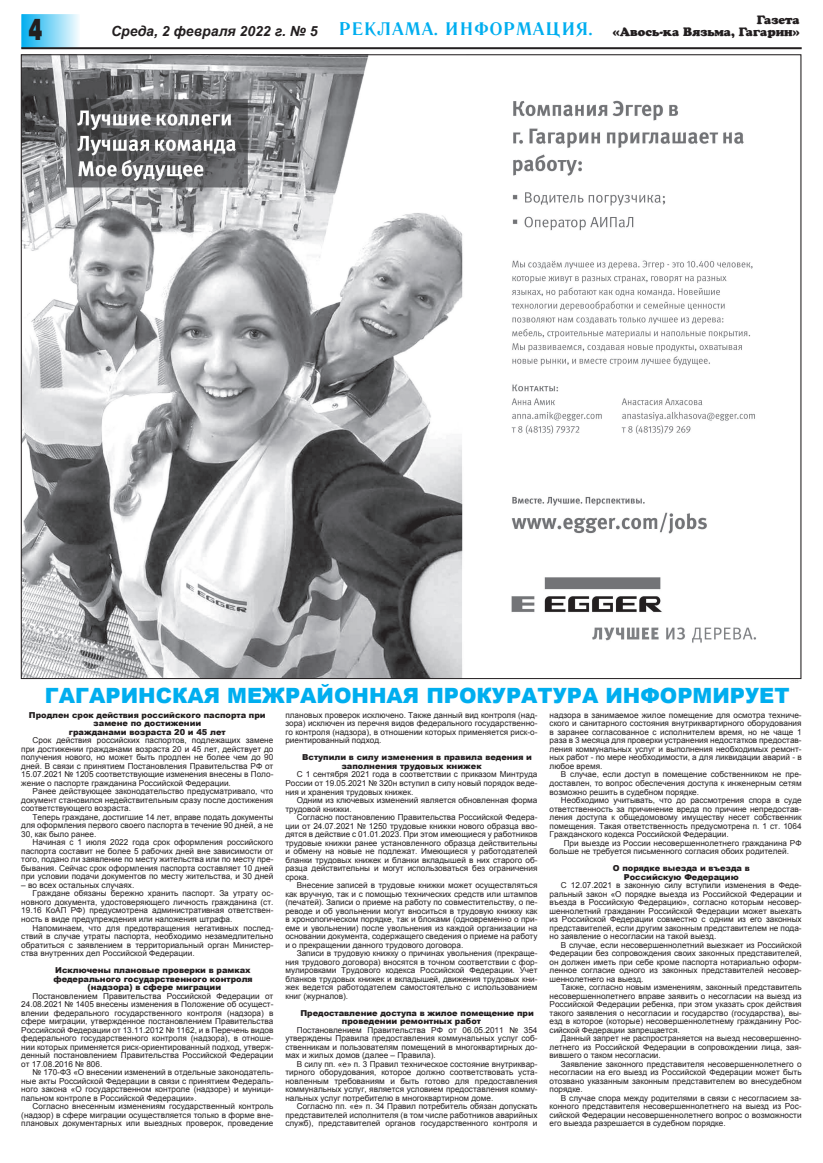
<style>
.page{position:relative;width:823px;height:1163px;background:#fff}
.page>*{position:absolute;margin:0;border:0;box-sizing:border-box;transform-origin:0 0}
.t1{font:30px "Futuris Extra C Bold";color:#231f20;scale:.67 1}
.основной{font:900 21px "Arial";color:#00aeef}
.t2{font:700 18px "Literaturnaya";letter-spacing:-.04em;color:#00aeef}
.t3{font:italic 700 14px "Arial";color:#231f20}
.t4{font:12px "AG Crown Style";color:#231f20}
.основной-2{font:8.2px/8.5px "Arial";color:#231f20;text-align:justify}
.основной-3{font:900 8.2px/8.5px "Arial";color:#231f20}
</style>
<div class="page">
<div style="left:21px;top:14px;width:59px;height:34px;background:linear-gradient(to right,#01aeef,#f7fcfe);border:1px solid #00aeef"></div>
<hr style="left:21px;top:47px;width:780px;height:2px;background:#231f20">
<img style="left:23px;top:56px;width:733px;height:620px">
<p class="t1" style="left:29px;top:14px;width:22px">4</p>
<p class="t3" style="left:111px;top:22px;width:208px">Среда, 2 февраля 2022 г. № 5</p>
<p class="t2" style="left:338px;top:18px;width:256px">РЕКЛАМА. ИНФОРМАЦИЯ.</p>
<p class="t4" style="left:756px;top:13px;width:44px">Газета</p>
<p class="t4" style="left:612px;top:25px;width:188px">«Авось-ка Вязьма, Гагарин»</p>
<p class="основной" style="left:45px;top:680px;width:746px">ГАГАРИНСКАЯ МЕЖРАЙОННАЯ ПРОКУРАТУРА ИНФОРМИРУЕТ</p>
<p class="основной-3" style="left:29px;top:710px;width:238px;text-align:center">Продлен срок действия российского паспорта при замене по достижении</p>
<p class="основной-3" style="left:69px;top:727px;width:158px">гражданами возраста 20 и 45 лет</p>
<p class="основной-2" style="left:21px;top:736px;width:253px;text-indent:11px">Срок действия российских паспортов, подлежащих замене при достижении гражданами возраста 20 и 45 лет, действует до получения нового, но может быть продлен не более чем до 90 дней. В связи с принятием Постановления Правительства РФ от 15.07.2021 № 1205 соответствующие изменения внесены в Поло&shy;жение о паспорте гражданина Российской Федерации.</p>
<p class="основной-2" style="left:21px;top:787px;width:253px;text-indent:11px">Ранее действующее законодательство предусматривало, что документ становился недействительным сразу после достижения соответствующего возраста.</p>
<p class="основной-2" style="left:21px;top:812px;width:253px;text-indent:11px">Теперь граждане, достигшие 14 лет, вправе подать документы для оформления первого своего паспорта в течение 90 дней, а не 30, как было ранее.</p>
<p class="основной-2" style="left:21px;top:838px;width:253px;text-indent:11px">Начиная с 1 июля 2022 года срок оформления российского паспорта составит не более 5 рабочих дней вне зависимости от того, подано ли заявление по месту жительства или по месту пре&shy;бывания. Сейчас срок оформления паспорта составляет 10 дней при условии подачи документов по месту жительства, и 30 дней</p>
<p class="основной-2" style="left:21px;top:880px;width:114px">– во всех остальных случаях.</p>
<p class="основной-2" style="left:21px;top:889px;width:253px;text-indent:11px">Граждане обязаны бережно хранить паспорт. За утрату ос&shy;новного документа, удостоверяющего личность гражданина (ст.<br>19.16 КоАП РФ) предусмотрена административная ответствен&shy;ность в виде предупреждения или наложения штрафа.</p>
<p class="основной-2" style="left:21px;top:923px;width:253px;text-indent:11px">Напоминаем, что для предотвращения негативных послед&shy;ствий в случае утраты паспорта, необходимо незамедлительно обратиться с заявлением в территориальный орган Министер&shy;ства внутренних дел Российской Федерации.</p>
<p class="основной-3" style="left:55px;top:965px;width:197px">Исключены плановые проверки в рамках</p>
<p class="основной-3" style="left:53px;top:973px;width:201px">федерального государственного контроля</p>
<p class="основной-3" style="left:87px;top:982px;width:135px">(надзора) в сфере миграции</p>
<p class="основной-2" style="left:21px;top:991px;width:253px;text-indent:11px">Постановлением Правительства Российской Федерации от 24.08.2021 № 1405 внесены изменения в Положение об осущест&shy;влении федерального государственного контроля (надзора) в сфере миграции, утвержденное постановлением Правительства Российской Федерации от 13.11.2012 № 1162, и в Перечень видов федерального государственного контроля (надзора), в отноше&shy;нии которых применяется риск-ориентированный подход, утверж&shy;денный постановлением Правительства Российской Федерации от 17.08.2016 № 806.</p>
<p class="основной-2" style="left:21px;top:1067px;width:253px;text-indent:11px">№ 170-ФЗ «О внесении изменений в отдельные законодатель&shy;ные акты Российской Федерации в связи с принятием Федераль&shy;ного закона «О государственном контроле (надзоре) и муници&shy;пальном контроле в Российской Федерации».</p>
<p class="основной-2" style="left:21px;top:1101px;width:253px;text-indent:11px">Согласно внесенным изменениям государственный контроль (надзор) в сфере миграции осуществляется только в форме вне&shy;плановых документарных или выездных проверок, проведение</p>
<p class="основной-2" style="left:285px;top:710px;width:253px">плановых проверок исключено. Также данный вид контроля (над&shy;зора) исключен из перечня видов федерального государственно&shy;го контроля (надзора), в отношении которых применяется риск-о&shy;риентированный подход.</p>
<p class="основной-3" style="left:341px;top:753px;width:192px;text-indent:-39px">Вступили в силу изменения в правила ведения и заполнения трудовых книжек</p>
<p class="основной-2" style="left:285px;top:770px;width:253px;text-indent:11px">С 1 сентября 2021 года в соответствии с приказом Минтруда России от 19.05.2021 № 320н вступил в силу новый порядок веде&shy;ния и хранения трудовых книжек.</p>
<p class="основной-2" style="left:285px;top:795px;width:253px;text-indent:11px">Одним из ключевых изменений является обновленная форма трудовой книжки.</p>
<p class="основной-2" style="left:285px;top:812px;width:253px;text-indent:11px">Согласно постановлению Правительства Российской Федера&shy;ции от 24.07.2021 № 1250 трудовые книжки нового образца вво&shy;дятся в действие с 01.01.2023. При этом имеющиеся у работников трудовые книжки ранее установленного образца действительны и обмену на новые не подлежат. Имеющиеся у работодателей бланки трудовых книжек и бланки вкладышей в них старого об&shy;разца действительны и могут использоваться без ограничения срока.</p>
<p class="основной-2" style="left:285px;top:880px;width:253px;text-indent:11px">Внесение записей в трудовые книжки может осуществляться как вручную, так и с помощью технических средств или штампов (печатей). Записи о приеме на работу по совместительству, о пе&shy;реводе и об увольнении могут вноситься в трудовую книжку как в хронологическом порядке, так и блоками (одновременно о при&shy;еме и увольнении) после увольнения из каждой организации на основании документа, содержащего сведения о приеме на работу и о прекращении данного трудового договора.</p>
<p class="основной-2" style="left:285px;top:948px;width:253px;text-indent:11px">Записи в трудовую книжку о причинах увольнения (прекраще&shy;ния трудового договора) вносятся в точном соответствии с фор&shy;мулировками Трудового кодекса Российской Федерации. Учет бланков трудовых книжек и вкладышей, движения трудовых кни&shy;жек ведется работодателем самостоятельно с использованием книг (журналов).</p>
<p class="основной-3" style="left:342px;top:1008px;width:193px;text-indent:-41px">Предоставление доступа в жилое помещение при проведении ремонтных работ</p>
<p class="основной-2" style="left:285px;top:1025px;width:253px;text-indent:11px">Постановлением Правительства РФ от 06.05.2011 № 354 утверждены Правила предоставления коммунальных услуг соб&shy;ственникам и пользователям помещений в многоквартирных до&shy;мах и жилых домов (далее – Правила).</p>
<p class="основной-2" style="left:285px;top:1059px;width:253px;text-indent:11px">В силу пп. «е» п. 3 Правил техническое состояние внутриквар&shy;тирного оборудования, которое должно соответствовать уста&shy;новленным требованиям и быть готово для предоставления коммунальных услуг, является условием предоставления комму&shy;нальных услуг потребителю в многоквартирном доме.</p>
<p class="основной-2" style="left:285px;top:1101px;width:253px;text-indent:11px">Согласно пп. «е» п. 34 Правил потребитель обязан допускать представителей исполнителя (в том числе работников аварийных служб), представителей органов государственного контроля и</p>
<p class="основной-2" style="left:549px;top:710px;width:253px">надзора в занимаемое жилое помещение для осмотра техниче&shy;ского и санитарного состояния внутриквартирного оборудования в заранее согласованное с исполнителем время, но не чаще 1 раза в 3 месяца для проверки устранения недостатков предостав&shy;ления коммунальных услуг и выполнения необходимых ремонт&shy;ных работ - по мере необходимости, а для ликвидации аварий - в любое время.</p>
<p class="основной-2" style="left:549px;top:770px;width:253px;text-indent:11px">В случае, если доступ в помещение собственником не пре&shy;доставлен, то вопрос обеспечения доступа к инженерным сетям возможно решить в судебном порядке.</p>
<p class="основной-2" style="left:549px;top:795px;width:253px;text-indent:11px">Необходимо учитывать, что до рассмотрения спора в суде ответственность за причинение вреда по причине непредостав&shy;ления доступа к общедомовому имуществу несет собственник помещения. Такая ответственность предусмотрена п. 1 ст. 1064<br>Гражданского кодекса Российской Федерации.</p>
<p class="основной-2" style="left:549px;top:838px;width:253px;text-indent:14px">При выезде из России несовершеннолетнего гражданина РФ больше не требуется письменного согласия обоих родителей.</p>
<p class="основной-3" style="left:612px;top:863px;width:138px">О порядке выезда и въезда в</p>
<p class="основной-3" style="left:623px;top:872px;width:116px">Российскую Федерацию</p>
<p class="основной-2" style="left:549px;top:880px;width:253px;text-indent:11px">С 12.07.2021 в законную силу вступили изменения в Феде&shy;ральный закон «О порядке выезда из Российской Федерации и въезда в Российскую Федерацию», согласно которым несовер&shy;шеннолетний гражданин Российской Федерации может выехать из Российской Федерации совместно с одним из его законных представителей, если другим законным представителем не пода&shy;но заявление о несогласии на такой выезд.</p>
<p class="основной-2" style="left:549px;top:940px;width:253px;text-indent:11px">В случае, если несовершеннолетний выезжает из Российской Федерации без сопровождения своих законных представителей, он должен иметь при себе кроме паспорта нотариально оформ&shy;ленное согласие одного из законных представителей несовер&shy;шеннолетнего на выезд.</p>
<p class="основной-2" style="left:549px;top:982px;width:253px;text-indent:11px">Также, согласно новым изменениям, законный представитель несовершеннолетнего вправе заявить о несогласии на выезд из Российской Федерации ребенка, при этом указать срок действия такого заявления о несогласии и государство (государства), вы&shy;езд в которое (которые) несовершеннолетнему гражданину Рос&shy;сийской Федерации запрещается.</p>
<p class="основной-2" style="left:549px;top:1033px;width:253px;text-indent:11px">Данный запрет не распространяется на выезд несовершенно&shy;летнего из Российской Федерации в сопровождении лица, зая&shy;вившего о таком несогласии.</p>
<p class="основной-2" style="left:549px;top:1059px;width:253px;text-indent:11px">Заявление законного представителя несовершеннолетнего о несогласии на его выезд из Российской Федерации может быть отозвано указанным законным представителем во внесудебном порядке.</p>
<p class="основной-2" style="left:549px;top:1093px;width:253px;text-indent:11px">В случае спора между родителями в связи с несогласием за&shy;конного представителя несовершеннолетнего на выезд из Рос&shy;сийской Федерации несовершеннолетнего вопрос о возможности его выезда разрешается в судебном порядке.</p>
</div>
